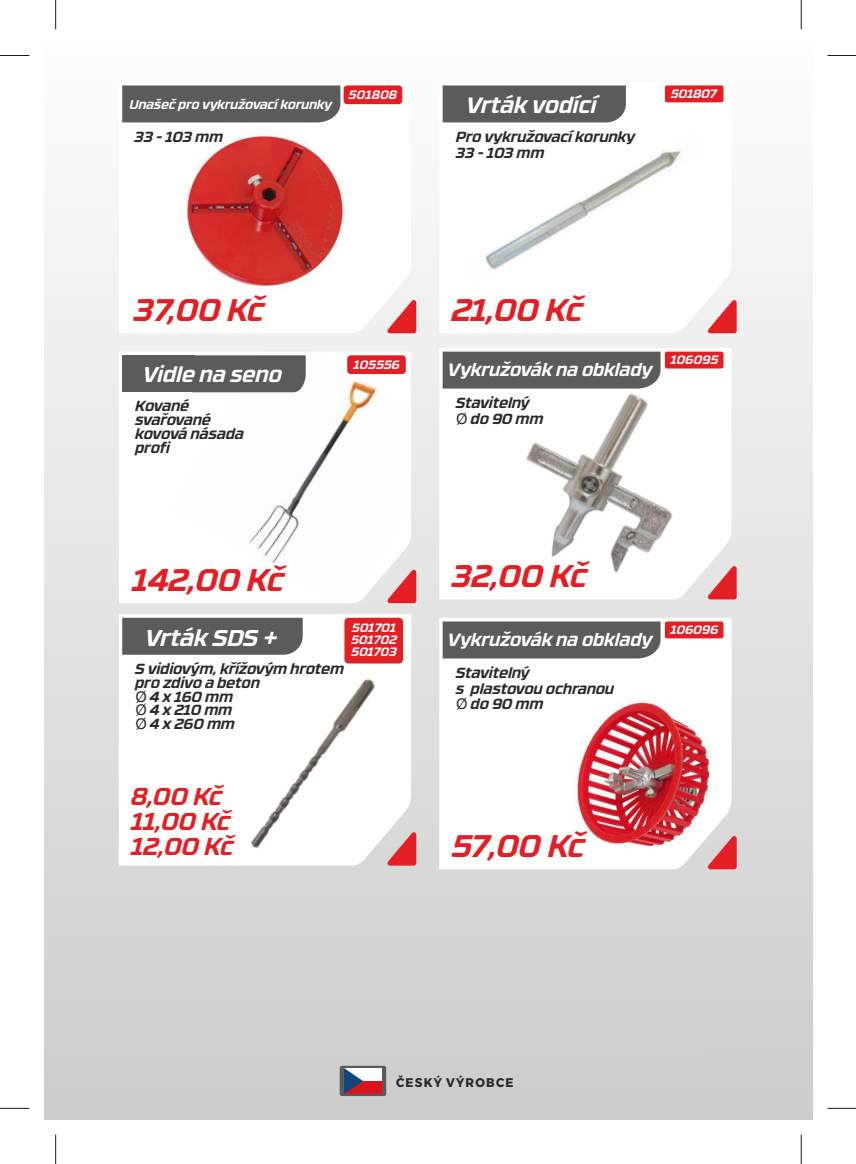
<style>
.page{position:relative;width:856px;height:1164px;background:#fff}
.page>*{position:absolute;margin:0;border:0;box-sizing:border-box;transform-origin:0 0}
.t1{font:italic 700 31.25px "RB No 3.1";color:#e31e24}
.t2{font:italic 700 24.38px/25.1px "RB No 3.1";color:#e31e24}
.t3{font:italic 700 22.75px "RB No 3.1";color:#fefefe}
.t4{font:italic 700 22.12px "RB No 3.1";color:#fefefe}
.t5{font:italic 700 21.25px "RB No 3.1";color:#fefefe}
.t6{font:italic 700 17.75px "RB No 3.1";color:#fefefe}
.t7{font:italic 700 14.62px/15.6px "RB No 3.1";color:#2b2a29}
.t8{font:italic 700 12.62px "RB No 3.1";color:#fefefe}
.t9{font:700 12.5px "Argentum Sans";letter-spacing:.105em;color:#2b2a29;scale:.95 1}
.t10{font:italic 700 12.12px/12.1px "RB No 3.1";color:#fefefe}
.s1{font-family:"Verdana";font-weight:400;font-style:normal}
</style>
<div class="page">
<div style="left:44px;top:44px;width:768px;height:1075px;background:linear-gradient(to bottom,#fdfdfd,#ccc)"></div>
<svg style="left:119px;top:82px;width:292px;height:251px"></svg>
<img style="left:163px;top:110px;width:203px;height:203px">
<div style="left:122px;top:85px;width:218px;height:37px;background:#5b5b5b"></div>
<svg style="left:386px;top:299px;width:30px;height:34px"></svg>
<div style="left:343px;top:85px;width:59px;height:19px;background:#e31e24;border-radius:4px"></div>
<svg style="left:119px;top:352px;width:54px;height:251px"></svg>
<img style="left:173px;top:352px;width:238px;height:251px">
<svg style="left:386px;top:569px;width:30px;height:34px"></svg>
<div style="left:160px;top:355px;width:35px;height:37px;background:#5b5b5b"></div>
<div style="left:195px;top:355px;width:110px;height:37px;background:#5b5b5b"></div>
<div style="left:122px;top:355px;width:42px;height:37px;background:#5b5b5b"></div>
<div style="left:347px;top:355px;width:59px;height:19px;background:#e31e24;border-radius:4px"></div>
<svg style="left:439px;top:82px;width:292px;height:251px"></svg>
<img style="left:467px;top:133px;width:236px;height:148px">
<svg style="left:439px;top:348px;width:29px;height:251px"></svg>
<img style="left:468px;top:348px;width:263px;height:251px">
<svg style="left:439px;top:618px;width:292px;height:251px"></svg>
<img style="left:555px;top:691px;width:173px;height:173px">
<svg style="left:119px;top:614px;width:32px;height:251px"></svg>
<img style="left:151px;top:614px;width:260px;height:251px">
<svg style="left:707px;top:299px;width:29px;height:34px"></svg>
<svg style="left:707px;top:565px;width:29px;height:34px"></svg>
<svg style="left:707px;top:835px;width:29px;height:34px"></svg>
<svg style="left:386px;top:831px;width:30px;height:34px"></svg>
<div style="left:442px;top:85px;width:183px;height:37px;background:#5b5b5b"></div>
<div style="left:442px;top:352px;width:218px;height:36px;background:#5b5b5b"></div>
<div style="left:442px;top:621px;width:218px;height:37px;background:#5b5b5b"></div>
<div style="left:122px;top:618px;width:180px;height:37px;background:#5b5b5b"></div>
<div style="left:664px;top:85px;width:59px;height:17px;background:#e31e24;border-radius:2px"></div>
<div style="left:664px;top:352px;width:59px;height:16px;background:#e31e24;border-radius:2px"></div>
<div style="left:664px;top:621px;width:59px;height:17px;background:#e31e24;border-radius:2px"></div>
<div style="left:344px;top:618px;width:59px;height:45px;background:#e31e24;border-radius:4px"></div>
<svg style="left:339px;top:1065px;width:47px;height:31px"></svg>
<img style="left:344px;top:1068px;width:37px;height:25px">
<svg style="left:0;top:1108px;width:29px;height:1px"></svg>
<hr style="left:55px;top:1134px;width:1px;height:30px;background:#1c1b17">
<svg style="left:0;top:55px;width:29px;height:1px"></svg>
<svg style="left:55px;top:0;width:1px;height:29px"></svg>
<svg style="left:827px;top:55px;width:28px;height:1px"></svg>
<svg style="left:800px;top:0;width:1px;height:29px"></svg>
<svg style="left:827px;top:1108px;width:28px;height:1px"></svg>
<hr style="left:800px;top:1134px;width:1px;height:30px;background:#1c1b17">
<p class="t8" style="left:130px;top:99px;width:204px">Unašeč pro vykružovací korunky</p>
<p class="t7" style="left:135px;top:131px;width:90px">33 - 103 mm</p>
<p class="t10" style="left:348px;top:90px;width:50px">501808</p>
<h3 class="t4" style="left:466px;top:96px;width:132px">Vrták vodící</h3>
<p class="t7" style="left:456px;top:131px;width:181px">Pro vykružovací korunky<br>33 - 103 mm</p>
<p class="t10" style="left:671px;top:89px;width:47px">501807</p>
<h1 class="t1" style="left:134px;top:297px;width:132px">37,00 Kč</h1>
<h1 class="t1" style="left:452px;top:297px;width:132px">21,00 Kč</h1>
<h3 class="t5" style="left:143px;top:366px;width:141px">Vidle na seno</h3>
<p class="t7" style="left:135px;top:401px;width:110px;line-height:14px">Kované svařované kovová násada profi</p>
<p class="t10" style="left:354px;top:360px;width:48px">105556</p>
<p class="t6" style="left:448px;top:363px;width:206px">Vykružovák na obklady</p>
<p class="t7" style="left:456px;top:397px;width:89px">Stavitelný<br><span class="s1">Ø</span> do 90 mm</p>
<p class="t10" style="left:670px;top:355px;width:49px">106095</p>
<h1 class="t1" style="left:133px;top:567px;width:153px">142,00 Kč</h1>
<h1 class="t1" style="left:452px;top:564px;width:137px">32,00 Kč</h1>
<p class="t10" style="left:352px;top:622px;width:45px">501701</p>
<p class="t10" style="left:670px;top:625px;width:49px">106096</p>
<p class="t10" style="left:351px;top:634px;width:47px">501702<br>501703</p>
<h3 class="t3" style="left:145px;top:628px;width:134px">Vrták SDS +</h3>
<p class="t6" style="left:448px;top:632px;width:206px">Vykružovák na obklady</p>
<p class="t7" style="left:135px;top:664px;width:210px;line-height:13.6px">S vidiovým, křížovým hrotem pro zdivo a beton<br><span class="s1">Ø</span> 4 x 160 mm<br><span class="s1">Ø</span> 4 x 210 mm<br><span class="s1">Ø</span> 4 x 260 mm</p>
<h2 class="t2" style="left:132px;top:786px;width:104px">8,00 Kč<br>11,00 Kč<br>12,00 Kč</h2>
<p class="t7" style="left:456px;top:666px;width:160px">Stavitelný<br>s plastovou ochranou<br><span class="s1">Ø</span> do 90 mm</p>
<h1 class="t1" style="left:452px;top:833px;width:134px">57,00 Kč</h1>
<p class="t9" style="left:396px;top:1075px;width:125px">ČESKÝ VÝROBCE</p>
</div>
